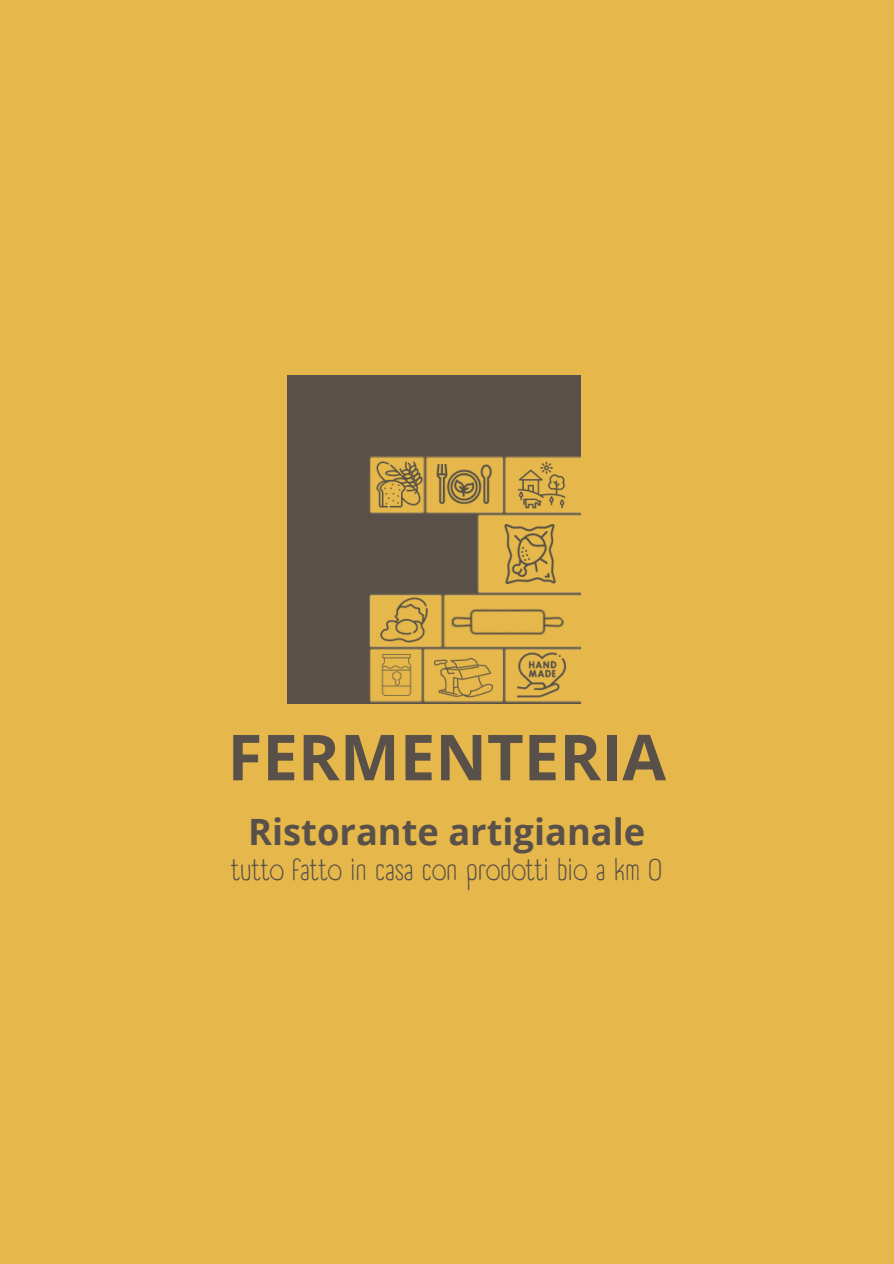
<style>
.page{position:relative;width:894px;height:1264px;background:#fff}
.page>*{position:absolute;margin:0;border:0;box-sizing:border-box;transform-origin:0 0}
.t1{font:700 63.45px "Open Sans";color:#595149}
.t2{font:700 36.3px "Open Sans";color:#595149}
.t3{font:29.4px "A Day Without Sun Text";color:#595149}
</style>
<div class="page">
<div style="left:0;top:0;width:893px;height:1263px;background:#e6b84b"></div>
<img style="left:287px;top:375px;width:293px;height:328px">
<img style="left:434px;top:650px;width:58px;height:53px">
<img style="left:380px;top:594px;width:48px;height:48px">
<img style="left:375px;top:460px;width:49px;height:49px">
<img style="left:448px;top:564px;width:117px;height:117px">
<img style="left:518px;top:651px;width:47px;height:47px">
<img style="left:434px;top:464px;width:62px;height:45px">
<img style="left:518px;top:461px;width:47px;height:48px">
<img style="left:375px;top:654px;width:42px;height:41px">
<img style="left:501px;top:524px;width:58px;height:59px">
<h1 class="t1" style="left:227px;top:712px;width:440px">FERMENTERIA</h1>
<h2 class="t2" style="left:248px;top:806px;width:398px">Ristorante artigianale</h2>
<p class="t3" style="left:231px;top:852px;width:432px">tutto fatto in casa con prodotti bio a km 0</p>
</div>
